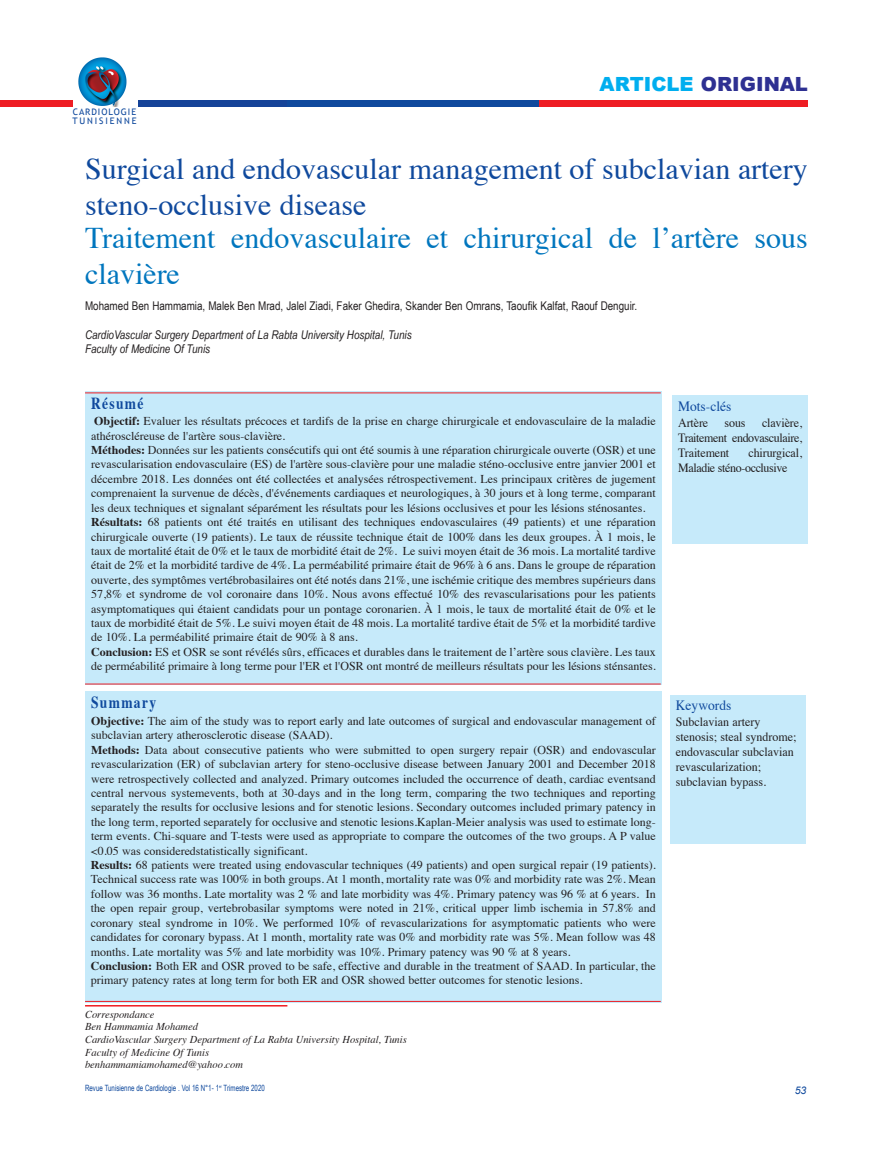
<style>
.page{position:relative;width:893px;height:1149px;background:#fff}
.page>*{position:absolute;margin:0;border:0;box-sizing:border-box;transform-origin:0 0}
.t1{font:30px/36px "Times";color:#0f499d}
.t2{font:30px/36px "Times";color:#0076be}
.t3{font:900 19.5px "Arial";color:#2e3092}
.t4{font:700 16.8px "Times";letter-spacing:.1em;color:#0f499d;scale:.8 1}
.t5{font:14.1px "Times";color:#0f499d;scale:.95 1}
.t6{font:12.6px/15px "Times";color:#231f20;text-align:justify;scale:.95 1}
.t7{font:12.6px/15px "Times";letter-spacing:-.03em;color:#231f20;scale:.95 1}
.t8{font:12px/14.4px "Times";color:#231f20}
.t9{font:12px "Arial Narrow";color:#231f20}
.t10{font:italic 12px/14.4px "Arial Narrow";color:#231f20}
.t11{font:italic 10.5px/12.6px "Times";color:#231f20}
.t12{font:italic 10.5px "Arial";color:#0f499d}
.t13{font:9px/9px "Trebuchet MS";letter-spacing:.105em;color:#0f499d}
.t14{font:8.7px "Arial Narrow";color:#0f499d;scale:.87 1}
.s1{color:#00aeef}
.s2{font-weight:700}
</style>
<div class="page">
<div style="left:85px;top:391px;width:577px;height:293px;background:#c6eafa"></div>
<div style="left:85px;top:690px;width:577px;height:312px;background:#c6eafa"></div>
<hr style="left:85px;top:1004px;width:202px;height:2px;background:#ee1d23">
<div style="left:672px;top:395px;width:136px;height:149px;background:#c6eafa"></div>
<div style="left:670px;top:694px;width:136px;height:149px;background:#c6eafa"></div>
<hr style="left:85px;top:392px;width:576px;height:1px;background:#ee1d23">
<hr style="left:85px;top:683px;width:576px;height:1px;background:#ee1d23">
<hr style="left:85px;top:1000px;width:576px;height:1px;background:#ee1d23">
<div style="left:0;top:100px;width:73px;height:6px;background:#ee1d23"></div>
<div style="left:138px;top:100px;width:149px;height:6px;background:#154398"></div>
<div style="left:287px;top:100px;width:253px;height:6px;background:#0f499d"></div>
<div style="left:539px;top:100px;width:269px;height:6px;background:#ee1d23"></div>
<img style="left:78px;top:57px;width:49px;height:49px">
<p class="t13" style="left:72px;top:107px;width:66px">CARDIOLOGIE<br>TUNISIENNE</p>
<h2 class="t3" style="left:600px;top:69px;width:210px"><span class="s1">ARTICLE</span> ORIGINAL</h2>
<h1 class="t1" style="left:85px;top:153px;width:724px">Surgical and endovascular management of subclavian artery steno-occlusive disease</h1>
<h1 class="t2" style="left:85px;top:222px;width:724px">Traitement endovasculaire et chirurgical de l’artère sous clavière</h1>
<p class="t9" style="left:85px;top:299px;width:554px">Mohamed Ben Hammamia, Malek Ben Mrad, Jalel Ziadi, Faker Ghedira, Skander Ben Omrans, Taoufik Kalfat, Raouf Denguir.</p>
<p class="t10" style="left:85px;top:327px;width:328px">CardioVascular Surgery Department of La Rabta University Hospital, Tunis<br>Faculty of Medicine Of Tunis</p>
<h3 class="t4" style="left:91px;top:396px;width:67px">Résumé</h3>
<p class="t8" style="left:91px;top:415px;width:566px"><span class="s2">Objectif:</span> Evaluer les résultats précoces et tardifs de la prise en charge chirurgicale et endovasculaire de la maladie athéroscléreuse de l'artère sous-clavière.<br><span class="s2">Méthodes:</span> Données sur les patients consécutifs qui ont été soumis à une réparation chirurgicale ouverte (OSR) et une revascularisation endovasculaire (ES) de l'artère sous-clavière pour une maladie sténo-occlusive entre janvier 2001 et décembre 2018. Les données ont été collectées et analysées rétrospectivement. Les principaux critères de jugement comprenaient la survenue de décès, d'événements cardiaques et neurologiques, à 30 jours et à long terme, comparant les deux techniques et signalant séparément les résultats pour les lésions occlusives et pour les lésions sténosantes.<br><span class="s2">Résultats:</span> 68 patients ont été traités en utilisant des techniques endovasculaires (49 patients) et une réparation chirurgicale ouverte (19 patients). Le taux de réussite technique était de 100% dans les deux groupes. À 1 mois, le taux de mortalité était de 0% et le taux de morbidité était de 2%. Le suivi moyen était de 36 mois. La mortalité tardive était de 2% et la morbidité tardive de 4%. La perméabilité primaire était de 96% à 6 ans. Dans le groupe de réparation ouverte, des symptômes vertébrobasilaires ont été notés dans 21%, une ischémie critique des membres supérieurs dans 57,8% et syndrome de vol coronaire dans 10%. Nous avons effectué 10% des revascularisations pour les patients asymptomatiques qui étaient candidats pour un pontage coronarien. À 1 mois, le taux de mortalité était de 0% et le taux de morbidité était de 5%. Le suivi moyen était de 48 mois. La mortalité tardive était de 5% et la morbidité tardive de 10%. La perméabilité primaire était de 90% à 8 ans.<br><span class="s2">Conclusion:</span> ES et OSR se sont révélés sûrs, efficaces et durables dans le traitement de l’artère sous clavière. Les taux de perméabilité primaire à long terme pour l'ER et l'OSR ont montré de meilleurs résultats pour les lésions sténsantes.</p>
<h3 class="t4" style="left:91px;top:695px;width:83px">Summary</h3>
<p class="t8" style="left:91px;top:714px;width:566px"><span class="s2">Objective:</span> The aim of the study was to report early and late outcomes of surgical and endovascular management of subclavian artery atherosclerotic disease (SAAD).<br><span class="s2">Methods:</span> Data about consecutive patients who were submitted to open surgery repair (OSR) and endovascular revascularization (ER) of subclavian artery for steno-occlusive disease between January 2001 and December 2018 were retrospectively collected and analyzed. Primary outcomes included the occurrence of death, cardiac eventsand central nervous systemevents, both at 30-days and in the long term, comparing the two techniques and reporting separately the results for occlusive lesions and for stenotic lesions. Secondary outcomes included primary patency in the long term, reported separately for occlusive and stenotic lesions.Kaplan-Meier analysis was used to estimate long&shy;term events. Chi-square and T-tests were used as appropriate to compare the outcomes of the two groups. A P value &lt;0.05 was consideredstatistically significant.<br><span class="s2">Results:</span> 68 patients were treated using endovascular techniques (49 patients) and open surgical repair (19 patients).<br>Technical success rate was 100% in both groups. At 1 month, mortality rate was 0% and morbidity rate was 2%. Mean follow was 36 months. Late mortality was 2 % and late morbidity was 4%. Primary patency was 96 % at 6 years. In the open repair group, vertebrobasilar symptoms were noted in 21%, critical upper limb ischemia in 57.8% and coronary steal syndrome in 10%. We performed 10% of revascularizations for asymptomatic patients who were candidates for coronary bypass. At 1 month, mortality rate was 0% and morbidity rate was 5%. Mean follow was 48 months. Late mortality was 5% and late morbidity was 10%. Primary patency was 90 % at 8 years.<br><span class="s2">Conclusion:</span> Both ER and OSR proved to be safe, effective and durable in the treatment of SAAD. In particular, the primary patency rates at long term for both ER and OSR showed better outcomes for stenotic lesions.</p>
<p class="t11" style="left:85px;top:1008px;width:323px">Correspondance<br>Ben Hammamia Mohamed<br>CardioVascular Surgery Department of La Rabta University Hospital, Tunis Faculty of Medicine Of Tunis<br>benhammamiamohamed@yahoo.com</p>
<p class="t5" style="left:678px;top:400px;width:58px">Mots-clés</p>
<p class="t6" style="left:678px;top:416px;width:33px">Artère</p>
<p class="t6" style="left:725px;top:416px;width:24px">sous</p>
<p class="t6" style="left:678px;top:416px;width:132px;text-indent:84px">clavière, Traitement endovasculaire, Traitement</p>
<p class="t7" style="left:678px;top:446px;width:132px;text-indent:70px">chirurgical,<br>Maladie sténo-occlusive</p>
<p class="t5" style="left:676px;top:699px;width:60px">Keywords</p>
<p class="t6" style="left:676px;top:715px;width:128px;text-align:left">Subclavian artery stenosis; steal syndrome; endovascular subclavian revascularization; subclavian bypass.</p>
<p class="t14" style="left:85px;top:1082px;width:208px">Revue Tunisienne de Cardiologie . Vol 16 N°1- 1<sup>er</sup> Trimestre 2020</p>
<p class="t12" style="left:795px;top:1084px;width:13px">53</p>
</div>
